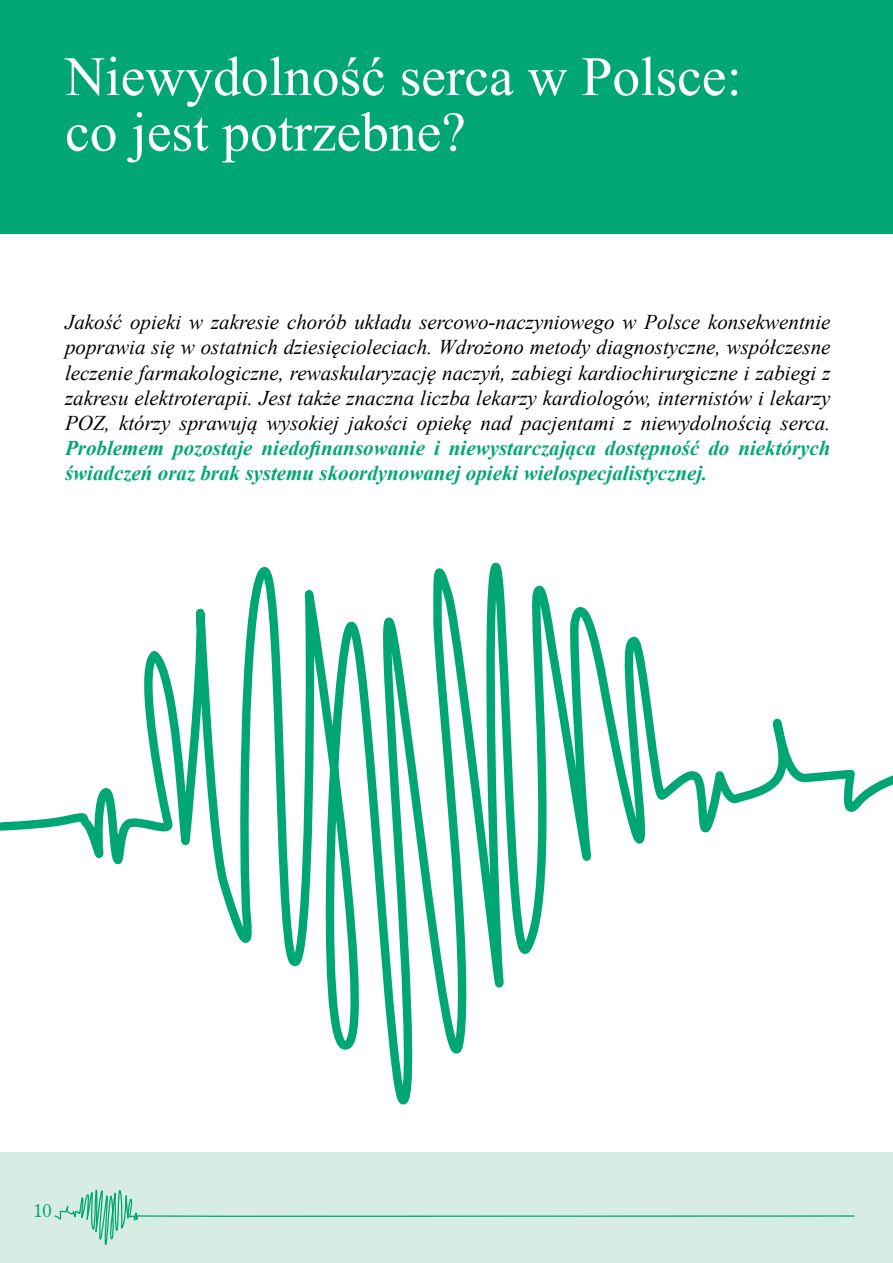
<style>
.page{position:relative;width:893px;height:1263px;background:#fff}
.page>*{position:absolute;margin:0;border:0;box-sizing:border-box;transform-origin:0 0}
.t1{font:55.5px/55.5px "Times New Roman";color:#fff}
.t2{font:italic 21px/25.2px "Times New Roman";color:#000;text-align:justify}
.t3{font:italic 700 21px/25.2px "Times New Roman";color:#00a774}
.t4{font:18px "Century Old Style";color:#00a774}
</style>
<div class="page">
<div style="left:0;top:0;width:893px;height:234px;background:#00a774"></div>
<div style="left:0;top:1152px;width:893px;height:111px;background:#d7ede4"></div>
<svg style="left:54px;top:1189px;width:801px;height:56px"></svg>
<svg style="left:0;top:562px;width:893px;height:543px"></svg>
<h1 class="t1" style="left:65px;top:48px;width:678px">Niewydolność serca w Polsce: co jest potrzebne?</h1>
<p class="t2" style="left:65px;top:309px;width:767px">Jakość opieki w zakresie chorób układu sercowo-naczyniowego w Polsce konsekwentnie poprawia się w ostatnich dziesięcioleciach. Wdrożono metody diagnostyczne, współczesne leczenie farmakologiczne, rewaskularyzację naczyń, zabiegi kardiochirurgiczne i zabiegi z zakresu elektroterapii. Jest także znaczna liczba lekarzy kardiologów, internistów i lekarzy POZ, którzy sprawują wysokiej jakości opiekę nad pacjentami z niewydolnością serca.</p>
<p class="t3" style="left:65px;top:435px;width:767px">Problemem pozostaje niedofinansowanie i niewystarczająca dostępność do niektórych świadczeń oraz brak systemu skoordynowanej opieki wielospecjalistycznej.</p>
<p class="t4" style="left:33px;top:1199px;width:19px">10</p>
</div>
